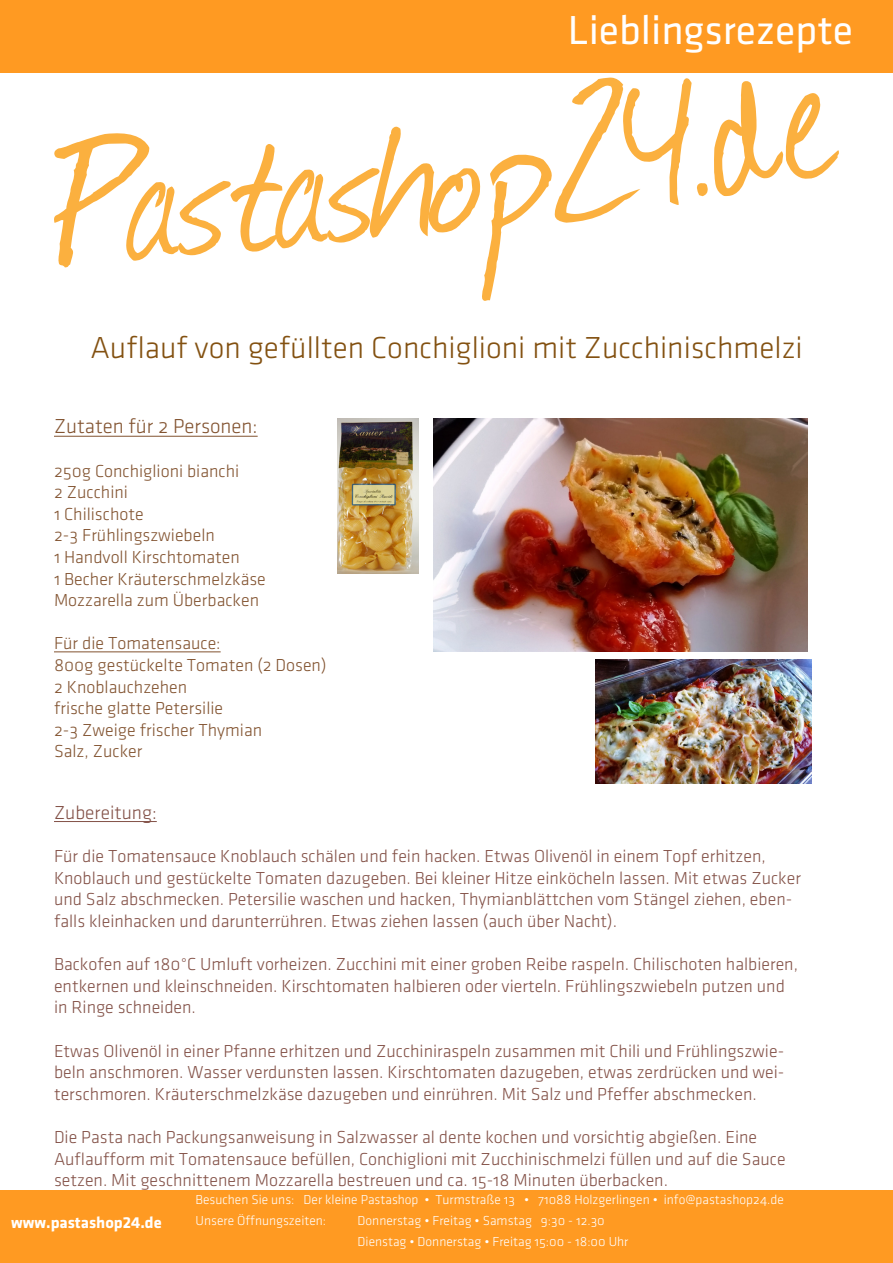
<style>
.page{position:relative;width:893px;height:1263px;background:#fff}
.page>*{position:absolute;margin:0;border:0;box-sizing:border-box;transform-origin:0 0}
.t1{font:42px "Klavika Regular OSF";color:#fff}
.t2{font:31.5px "Klavika Light OSF";color:#835111}
.t3{font:21px "Klavika Light OSF";color:#825330}
.t4{font:19.5px "Klavika Light OSF";color:#835147}
.t5{font:18px/21.6px "Klavika Light OSF";color:#835147}
.t6{font:18px "Klavika Light OSF";color:#825330}
.t7{font:700 16.5px "Klavika";color:#fff}
.t8{font:13.5px "Klavika Light OSF";color:#fff}
</style>
<div class="page">
<svg style="left:54px;top:78px;width:654px;height:223px"></svg>
<svg style="left:714px;top:81px;width:125px;height:115px"></svg>
<div style="left:0;top:0;width:893px;height:72px;background:#ff9a22"></div>
<div style="left:0;top:1190px;width:893px;height:73px;background:#ff9a22"></div>
<hr style="left:54px;top:436px;width:204px;height:1px;background:#825330">
<hr style="left:54px;top:652px;width:167px;height:1px;background:#825330">
<hr style="left:54px;top:821px;width:103px;height:1px;background:#835147">
<img style="left:433px;top:419px;width:374px;height:232px">
<img style="left:337px;top:419px;width:81px;height:154px">
<img style="left:595px;top:660px;width:216px;height:123px">
<p class="t1" style="left:568px;top:9px;width:287px">Lieblingsrezepte</p>
<p class="t2" style="left:90px;top:331px;width:714px">Auflauf von gefüllten Conchiglioni mit Zucchinischmelzi</p>
<p class="t3" style="left:54px;top:416px;width:205px">Zutaten für 2 Personen:</p>
<p class="t6" style="left:54px;top:461px;width:187px">250g Conchiglioni bianchi</p>
<p class="t6" style="left:54px;top:483px;width:75px">2 Zucchini</p>
<p class="t6" style="left:54px;top:504px;width:91px">1 Chilischote</p>
<p class="t6" style="left:54px;top:526px;width:162px">2-3 Frühlingszwiebeln</p>
<p class="t6" style="left:54px;top:548px;width:187px">1 Handvoll Kirschtomaten</p>
<p class="t6" style="left:54px;top:569px;width:213px">1 Becher Kräuterschmelzkäse</p>
<p class="t6" style="left:54px;top:591px;width:207px">Mozzarella zum Überbacken</p>
<p class="t6" style="left:54px;top:634px;width:168px">Für die Tomatensauce:</p>
<p class="t6" style="left:54px;top:656px;width:274px">800g gestückelte Tomaten (2 Dosen)</p>
<p class="t6" style="left:54px;top:677px;width:135px">2 Knoblauchzehen</p>
<p class="t6" style="left:54px;top:699px;width:171px">frische glatte Petersilie</p>
<p class="t6" style="left:54px;top:720px;width:210px">2-3 Zweige frischer Thymian</p>
<p class="t6" style="left:54px;top:742px;width:90px">Salz, Zucker</p>
<p class="t4" style="left:54px;top:802px;width:104px">Zubereitung:</p>
<p class="t5" style="left:54px;top:845px;width:748px">Für die Tomatensauce Knoblauch schälen und fein hacken. Etwas Olivenöl in einem Topf erhitzen, Knoblauch und gestückelte Tomaten dazugeben. Bei kleiner Hitze einköcheln lassen. Mit etwas Zucker und Salz abschmecken. Petersilie waschen und hacken, Thymianblättchen vom Stängel ziehen, eben&shy;falls kleinhacken und darunterrühren. Etwas ziehen lassen (auch über Nacht).</p>
<p class="t5" style="left:54px;top:953px;width:745px">Backofen auf 180°C Umluft vorheizen. Zucchini mit einer groben Reibe raspeln. Chilischoten halbieren, entkernen und kleinschneiden. Kirschtomaten halbieren oder vierteln. Frühlingszwiebeln putzen und in Ringe schneiden.</p>
<p class="t5" style="left:54px;top:1040px;width:732px;text-align:justify">Etwas Olivenöl in einer Pfanne erhitzen und Zucchiniraspeln zusammen mit Chili und Frühlingszwie&shy;beln anschmoren. Wasser verdunsten lassen. Kirschtomaten dazugeben, etwas zerdrücken und wei&shy;terschmoren. Kräuterschmelzkäse dazugeben und einrühren. Mit Salz und Pfeffer abschmecken.</p>
<p class="t5" style="left:54px;top:1126px;width:733px">Die Pasta nach Packungsanweisung in Salzwasser al dente kochen und vorsichtig abgießen. Eine<br>Auflaufform mit Tomatensauce befüllen, Conchiglioni mit Zucchinischmelzi füllen und auf die Sauce setzen. Mit geschnittenem Mozzarella bestreuen und ca. 15-18 Minuten überbacken.</p>
<p class="t7" style="left:11px;top:1214px;width:152px">www.pastashop24.de</p>
<p class="t8" style="left:196px;top:1193px;width:590px">Besuchen Sie uns: Der kleine Pastashop • Turmstraße 13 • 71088 Holzgerlingen • info@pastashop24.de</p>
<p class="t8" style="left:196px;top:1214px;width:132px">Unsere Öffnungszeiten:</p>
<p class="t8" style="left:358px;top:1214px;width:249px">Donnerstag • Freitag • Samstag 9:30 - 12.30</p>
<p class="t8" style="left:358px;top:1235px;width:272px">Dienstag • Donnerstag • Freitag 15:00 - 18:00 Uhr</p>
</div>
